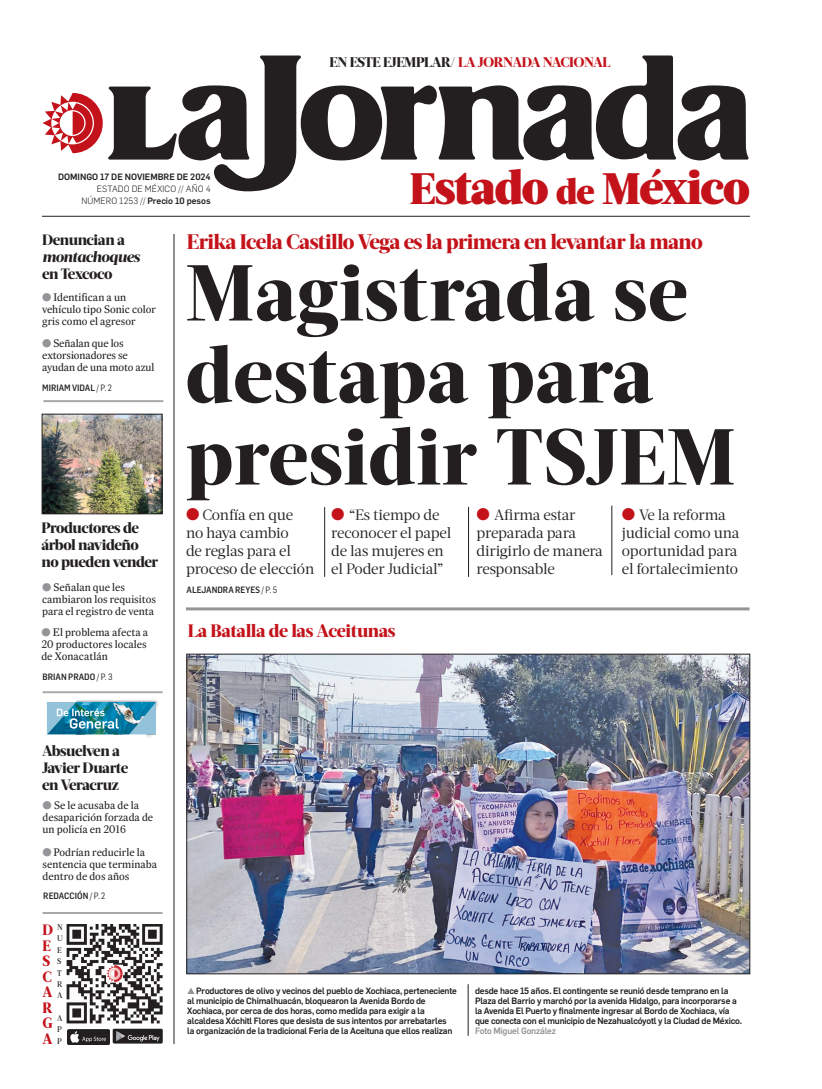
<style>
.page{position:relative;width:822px;height:1089px;background:#fff}
.page>*{position:absolute;margin:0;border:0;box-sizing:border-box;transform-origin:0 0}
.CABEZA_72{font:800 79px "Acta Headline";letter-spacing:.01em;color:#231f20}
.CABEZA_56{font:900 48px "Acta Deck";letter-spacing:-.03em;color:#c4121a}
.CABEZA_48{font:800 21px "Acta Headline";letter-spacing:-.03em;color:#c4121a}
.CABEZA_48-2{font:800 18px "Acta Headline";letter-spacing:-.02em;color:#c4121a}
.SUMARIO_17{font:15px/18px "Acta Deck";letter-spacing:-.01em;color:#231f20}
.AVISO_18{font:800 15px/17px "Acta Headline";letter-spacing:-.03em;color:#231f20}
.CABEZA_56-2{font:800 15px "Acta Deck";color:#c4121a;scale:.96 1}
.CABEZA_56-3{font:800 14px "Acta Headline";letter-spacing:-.03em;color:#c4121a}
.AVISO_18-2{font:11px/12px "Expresso Tx";color:#231f20}
.PIE_DE_FOTO_SIN_PLECA{font:500 9px/10px "Flama";letter-spacing:-.02em;color:#231f20}
.FECHA_AÑO_NUM_PORTADA{font:500 9px/12px "Flama";color:#231f20;text-align:right}
.SUMARIO_9_5{font:500 9px "Flama Semicond";color:#231f20}
.CREDITO_PORTADA{font:500 9px "Flama Semicond";color:#231f20}
.CABEZA_56-4{font:500 8.2px "Acta Deck";color:#231f20;scale:.96 1}
.s1{font-weight:300}
.s2{color:#231f20}
.s3{font-size:44px}
.s4{font-size:36px}
.s5{font-style:italic}
.s6{color:#939598}
.s7{font-weight:400}
.s8{color:#c4121a}
</style>
<div class="page">
<hr style="left:42px;top:216px;width:708px;height:1px;background:#231f20">
<svg style="left:43px;top:55px;width:706px;height:136px"></svg>
<hr style="left:324px;top:507px;width:1px;height:70px;background:#231f20">
<hr style="left:468px;top:507px;width:1px;height:70px;background:#231f20">
<hr style="left:612px;top:506px;width:1px;height:69px;background:#231f20">
<img style="left:112px;top:1028px;width:51px;height:16px">
<hr style="left:127px;top:1031px;width:25px;height:4px;background:#231f20">
<img style="left:67px;top:1029px;width:42px;height:15px">
<hr style="left:80px;top:1032px;width:27px;height:4px;background:#231f20">
<img style="left:67px;top:924px;width:95px;height:100px">
<hr style="left:43px;top:400px;width:120px;height:2px;background:#a8a9ad">
<hr style="left:43px;top:691px;width:120px;height:2px;background:#a8a9ad">
<hr style="left:43px;top:912px;width:120px;height:2px;background:#a8a9ad">
<img style="left:44px;top:416px;width:116px;height:96px">
<div style="left:42px;top:414px;width:120px;height:100px;border:1px solid #231f20"></div>
<img style="left:46px;top:700px;width:112px;height:37px">
<hr style="left:174px;top:234px;width:1px;height:810px;background:#231f20">
<svg style="left:187px;top:988px;width:8px;height:6px"></svg>
<img style="left:189px;top:656px;width:559px;height:316px">
<hr style="left:468px;top:984px;width:1px;height:52px;background:#231f20">
<hr style="left:186px;top:607px;width:564px;height:3px;background:#939598">
<p class="FECHA_AÑO_NUM_PORTADA" style="left:58px;top:170px;width:154px">DOMINGO 17 DE NOVIEMBRE DE 2024<br><span class="s1">ESTADO DE MÉXICO // AÑO 4<br>NÚMERO 1253 //</span> Precio 10 pesos</p>
<p class="CABEZA_56-3" style="left:330px;top:54px;width:283px"><span class="s2">EN ESTE EJEMPLAR/</span> LA JORNADA NACIONAL</p>
<p class="CABEZA_56" style="left:410px;top:158px;width:342px"><span class="s3">E</span>stado <span class="s4">de</span> <span class="s3">M</span>éxico</p>
<p class="AVISO_18" style="left:42px;top:231px;width:100px">Denuncian a <span class="s5">montachoques </span>en Texcoco</p>
<p class="AVISO_18-2" style="left:42px;top:291px;width:115px"><span class="s6">●</span> Identifican a un vehículo tipo Sonic color gris como el agresor</p>
<p class="AVISO_18-2" style="left:42px;top:337px;width:114px"><span class="s6">●</span> Señalan que los extorsionadores se ayudan de una moto azul</p>
<p class="SUMARIO_9_5" style="left:42px;top:382px;width:71px">MIRIAM VIDAL <span class="s7">/ P. 2</span></p>
<p class="AVISO_18" style="left:41px;top:520px;width:118px">Productores de árbol navideño no pueden vender</p>
<p class="AVISO_18-2" style="left:42px;top:581px;width:115px"><span class="s6">●</span> Señalan que les cambiaron los requisitos para el registro de venta</p>
<p class="AVISO_18-2" style="left:41px;top:627px;width:108px"><span class="s6">●</span> El problema afecta a<br>20 productores locales de Xonacatlán</p>
<p class="SUMARIO_9_5" style="left:43px;top:671px;width:71px">BRIAN PRADO <span class="s7">/ P. 3</span></p>
<p class="AVISO_18" style="left:42px;top:742px;width:88px">Absuelven a<br>Javier Duarte en Veracruz</p>
<p class="AVISO_18-2" style="left:43px;top:799px;width:112px"><span class="s6">●</span> Se le acusaba de la desaparición forzada de un policía en 2016</p>
<p class="AVISO_18-2" style="left:43px;top:847px;width:116px"><span class="s6">●</span> Podrían reducirle la sentencia que terminaba dentro de dos años</p>
<p class="SUMARIO_9_5" style="left:43px;top:890px;width:64px">REDACCIÓN <span class="s7">/ P. 2</span></p>
<p class="CABEZA_56-4" style="left:57px;top:922px;width:7px">N</p>
<p class="CABEZA_56-4" style="left:57px;top:934px;width:8px">U</p>
<p class="CABEZA_56-4" style="left:57px;top:945px;width:6px">E</p>
<p class="CABEZA_56-4" style="left:57px;top:956px;width:6px">S</p>
<p class="CABEZA_56-4" style="left:57px;top:968px;width:6px">T</p>
<p class="CABEZA_56-4" style="left:57px;top:979px;width:7px">R</p>
<p class="CABEZA_56-4" style="left:57px;top:991px;width:7px">A</p>
<p class="CABEZA_56-4" style="left:57px;top:1013px;width:7px">A</p>
<p class="CABEZA_56-4" style="left:57px;top:1025px;width:6px">P</p>
<p class="CABEZA_56-4" style="left:57px;top:1036px;width:6px">P</p>
<p class="CABEZA_56-2" style="left:42px;top:921px;width:13px">D</p>
<p class="CABEZA_56-2" style="left:42px;top:936px;width:10px">E</p>
<p class="CABEZA_56-2" style="left:42px;top:952px;width:10px">S</p>
<p class="CABEZA_56-2" style="left:42px;top:967px;width:11px">C</p>
<p class="CABEZA_56-2" style="left:42px;top:983px;width:12px">A</p>
<p class="CABEZA_56-2" style="left:42px;top:999px;width:12px">R</p>
<p class="CABEZA_56-2" style="left:42px;top:1014px;width:12px">G</p>
<p class="CABEZA_56-2" style="left:42px;top:1030px;width:12px">A</p>
<p class="CABEZA_48" style="left:187px;top:229px;width:517px">Erika Icela Castillo Vega es la primera en levantar la mano</p>
<p class="CABEZA_72" style="left:186px;top:246px;width:504px">Magistrada se</p>
<p class="CABEZA_72" style="left:186px;top:328px;width:469px">destapa para</p>
<p class="CABEZA_72" style="left:186px;top:410px;width:551px">presidir TSJEM</p>
<p class="SUMARIO_17" style="left:186px;top:506px;width:109px"><span class="s8">●</span> Confía en que</p>
<p class="SUMARIO_17" style="left:186px;top:524px;width:104px">no haya cambio</p>
<p class="SUMARIO_17" style="left:186px;top:542px;width:107px">de reglas para el</p>
<p class="SUMARIO_17" style="left:186px;top:560px;width:130px">proceso de elección</p>
<p class="CREDITO_PORTADA" style="left:187px;top:584px;width:92px">ALEJANDRA REYES <span class="s7">/ P. 5</span></p>
<p class="SUMARIO_17" style="left:331px;top:506px;width:110px"><span class="s8">●</span> “Es tiempo de</p>
<p class="SUMARIO_17" style="left:331px;top:524px;width:122px">reconocer el papel</p>
<p class="SUMARIO_17" style="left:331px;top:542px;width:114px">de las mujeres en</p>
<p class="SUMARIO_17" style="left:331px;top:560px;width:114px">el Poder Judicial”</p>
<p class="CABEZA_48-2" style="left:188px;top:620px;width:209px">La Batalla de las Aceitunas</p>
<p class="SUMARIO_17" style="left:477px;top:506px;width:101px"><span class="s8">●</span> Afirma estar</p>
<p class="SUMARIO_17" style="left:477px;top:524px;width:101px">preparada para</p>
<p class="SUMARIO_17" style="left:477px;top:542px;width:128px">dirigirlo de manera</p>
<p class="SUMARIO_17" style="left:477px;top:560px;width:80px">responsable</p>
<p class="SUMARIO_17" style="left:622px;top:506px;width:119px"><span class="s8">●</span> Ve la reforma judicial como una</p>
<p class="SUMARIO_17" style="left:622px;top:542px;width:117px">oportunidad para</p>
<p class="SUMARIO_17" style="left:622px;top:560px;width:118px">el fortalecimiento</p>
<p class="PIE_DE_FOTO_SIN_PLECA" style="left:187px;top:985px;width:271px;text-indent:9px">Productores de olivo y vecinos del pueblo de Xochiaca, perteneciente al municipio de Chimalhuacán, bloquearon la Avenida Bordo de Xochiaca, por cerca de dos horas, como medida para exigir a la alcaldesa Xóchitl Flores que desista de sus intentos por arrebatarles<br>la organización de la tradicional Feria de la Aceituna que ellos realizan</p>
<p class="PIE_DE_FOTO_SIN_PLECA" style="left:475px;top:985px;width:269px">desde hace 15 años. El contingente se reunió desde temprano en la Plaza del Barrio y marchó por la avenida Hidalgo, para incorporarse a la Avenida El Puerto y finalmente ingresar al Bordo de Xochiaca, vía que conecta con el municipio de Nezahualcóyotl y la Ciudad de México.<br><span class="s6">Foto Miguel González</span></p>
</div>
